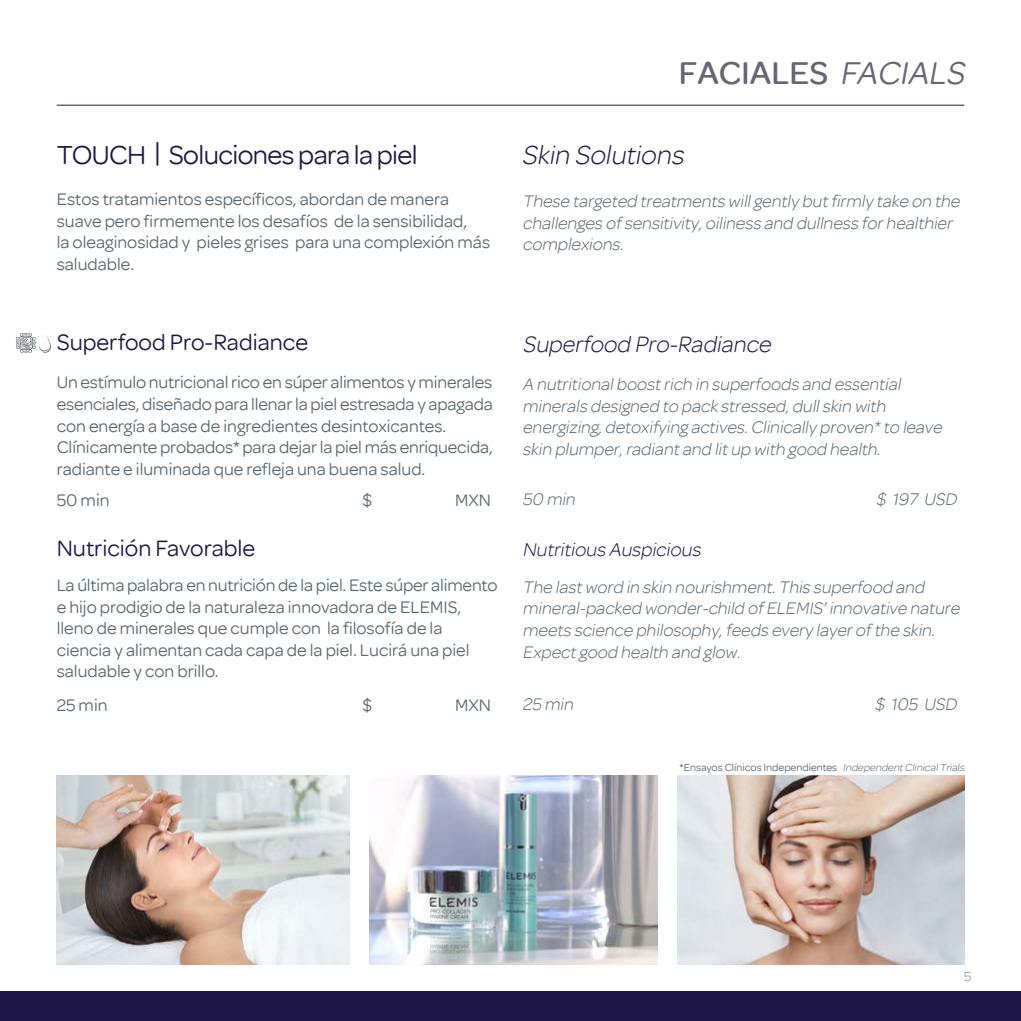
<style>
.page{position:relative;width:1021px;height:1021px;background:#fff}
.page>*{position:absolute;margin:0;border:0;box-sizing:border-box;transform-origin:0 0}
.t1{font:500 34px "Omnes";color:#656575}
.t2{font:28px "Omnes";letter-spacing:-.02em;color:#1e1646}
.t3{font:italic 300 28px "Omnes";color:#1e1646}
.t4{font:24px "Omnes";color:#1e1646}
.t5{font:italic 300 24px "Omnes";color:#1e1646}
.t6{font:italic 300 20px "Omnes";color:#1e1646}
.t7{font:18px/21.6px "Omnes";color:#596670}
.t8{font:italic 300 18px/21.6px "Omnes";color:#596670}
.t9{font:300 14px "Omnes";color:#7e868d}
.t10{font:11px "Omnes";color:#596670}
.s1{font-weight:400;font-style:italic}
.s2{font-weight:300;font-style:italic}
</style>
<div class="page">
<hr style="left:57px;top:105px;width:907px;height:1px;background:#1e1646">
<img style="left:370px;top:775px;width:287px;height:189px">
<img style="left:57px;top:775px;width:293px;height:189px">
<img style="left:677px;top:775px;width:287px;height:189px">
<div style="left:0;top:991px;width:1020px;height:29px;background:#1e1646"></div>
<svg style="left:16px;top:333px;width:35px;height:20px"></svg>
<h1 class="t1" style="left:679px;top:53px;width:293px">FACIALES <span class="s1">FACIALS</span></h1>
<h2 class="t2" style="left:57px;top:139px;width:362px">TOUCH | Soluciones para la piel</h2>
<h2 class="t3" style="left:522px;top:140px;width:168px">Skin Solutions</h2>
<p class="t7" style="left:57px;top:188px;width:435px">Estos tratamientos específicos, abordan de manera suave pero firmemente los desafíos de la sensibilidad,<br>la oleaginosidad y pieles grises para una complexión más saludable.</p>
<p class="t8" style="left:522px;top:190px;width:442px">These targeted treatments willgently butfirmly take on the challenges ofsensitivity,oiliness and dullness forhealthier complexions.</p>
<h3 class="t4" style="left:57px;top:328px;width:253px">Superfood Pro-Radiance</h3>
<h3 class="t5" style="left:522px;top:331px;width:254px">Superfood Pro-Radiance</h3>
<p class="t7" style="left:57px;top:371px;width:437px">Un estímulo nutricional rico en súper alimentos y minerales esenciales, diseñado para llenar la piel estresada y apagada con energía a base de ingredientes desintoxicantes.<br>Clínicamente probados* para dejar la piel más enriquecida, radiante e iluminada que refleja una buena salud.</p>
<p class="t7" style="left:57px;top:489px;width:54px">50 min</p>
<p class="t7" style="left:362px;top:489px;width:11px">$</p>
<p class="t7" style="left:455px;top:489px;width:37px">MXN</p>
<p class="t8" style="left:522px;top:373px;width:424px">A nutritionalboostrich in superfoods and essential minerals designed to pack stressed,dullskin with energizing,detoxifying actives.Clinically proven* to leave skin plumper,radiantand litup with good health.</p>
<p class="t8" style="left:522px;top:488px;width:57px">50 min</p>
<p class="t8" style="left:876px;top:488px;width:86px">$ 197 USD</p>
<h3 class="t4" style="left:57px;top:534px;width:200px">Nutrición Favorable</h3>
<p class="t6" style="left:522px;top:538px;width:183px">Nutritious Auspicious</p>
<p class="t7" style="left:57px;top:574px;width:442px">La última palabra en nutrición de la piel. Este súper alimento e hijo prodigio de la naturaleza innovadora de ELEMIS, lleno de minerales que cumple con la filosofía de la ciencia y alimentan cada capa de la piel. Lucirá una piel saludable y con brillo.</p>
<p class="t7" style="left:57px;top:694px;width:52px">25 min</p>
<p class="t7" style="left:362px;top:694px;width:11px">$</p>
<p class="t7" style="left:455px;top:694px;width:37px">MXN</p>
<p class="t8" style="left:522px;top:576px;width:442px">The lastword in skin nourishment.This superfood and mineral-packed wonder-child ofELEMIS’innovative nature meets science philosophy,feeds every layerofthe skin.<br>Expectgood health and glow.</p>
<p class="t8" style="left:522px;top:693px;width:55px">25 min</p>
<p class="t8" style="left:874px;top:693px;width:87px">$ 105 USD</p>
<p class="t10" style="left:679px;top:761px;width:288px">*Ensayos Clínicos Independientes <span class="s2">IndependentClinicalTrials</span></p>
<p class="t9" style="left:964px;top:968px;width:9px">5</p>
</div>
